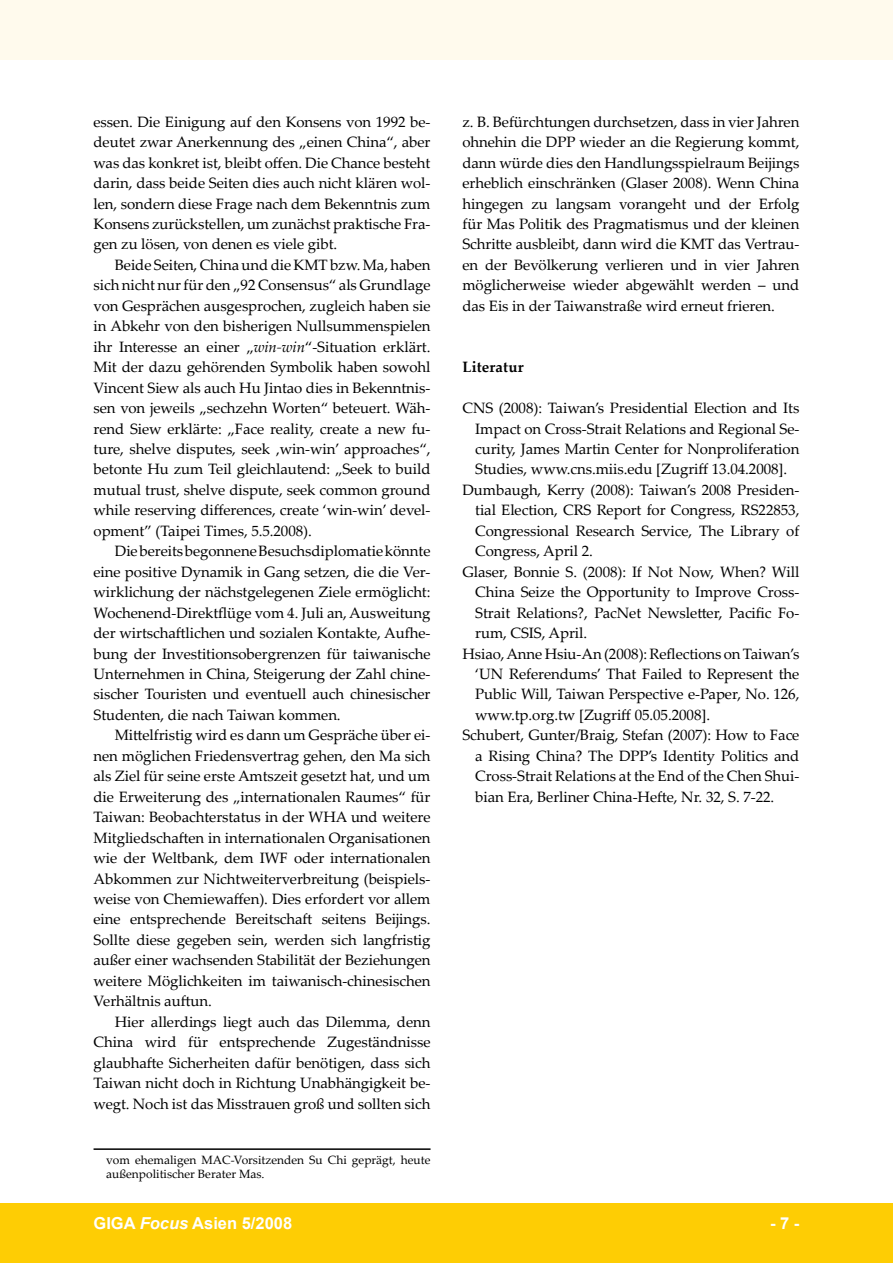
<style>
.page{position:relative;width:893px;height:1263px;background:#fff}
.page>*{position:absolute;margin:0;border:0;box-sizing:border-box;transform-origin:0 0}
.t1{font:700 16.5px "Arial";color:#fff}
.t2{font:15px/20.4px "Palatino Linotype";letter-spacing:-.005em;color:#000;text-align:justify}
.t3{font:700 15px "Palatino Linotype";letter-spacing:.01em;color:#000}
.t4{font:12px/14.4px "Palatino Linotype";color:#000}
.s1{font-style:italic}
</style>
<div class="page">
<div style="left:0;top:1203px;width:893px;height:60px;background:#fecd04"></div>
<div style="left:0;top:0;width:893px;height:60px;background:#fffaed"></div>
<hr style="left:94px;top:1148px;width:337px;height:2px;background:#000">
<p class="t2" style="left:94px;top:111px;width:338px">essen. Die Einigung auf den Konsens von 1992 be&shy;deutet zwar Anerkennung des „einen China“, aber was das konkret ist, bleibt offen. Die Chance besteht darin, dass beide Seiten dies auch nicht klären wol&shy;len, sondern diese Frage nach dem Bekenntnis zum Konsens zurückstellen, um zunächst praktische Fra&shy;gen zu lösen, von denen es viele gibt.</p>
<p class="t2" style="left:94px;top:254px;width:339px;text-indent:21px">Beide Seiten, China und die KMT bzw. Ma, haben sich nicht nur für den „92 Consensus“ als Grundlage von Gesprächen ausgesprochen, zugleich haben sie in Abkehr von den bisherigen Nullsummenspielen ihr Interesse an einer „<span class="s1">win-win</span>“-Situation erklärt.<br>Mit der dazu gehörenden Symbolik haben sowohl Vincent Siew als auch Hu Jintao dies in Bekenntnis&shy;sen von jeweils „sechzehn Worten“ beteuert. Wäh&shy;rend Siew erklärte: „Face reality, create a new fu&shy;ture, shelve disputes, seek ‚win-win’ approaches“, betonte Hu zum Teil gleichlautend: „Seek to build mutual trust, shelve dispute, seek common ground while reserving differences, create ‘win-win’ devel&shy;opment” (Taipei Times, 5.5.2008).</p>
<p class="t2" style="left:94px;top:540px;width:339px;text-indent:21px">Die bereits begonnene Besuchsdiplomatie könnte eine positive Dynamik in Gang setzen, die die Ver&shy;wirklichung der nächstgelegenen Ziele ermöglicht:<br>Wochenend-Direktflüge vom 4. Juli an, Ausweitung der wirtschaftlichen und sozialen Kontakte, Aufhe&shy;bung der Investitionsobergrenzen für taiwanische Unternehmen in China, Steigerung der Zahl chine&shy;sischer Touristen und eventuell auch chinesischer Studenten, die nach Taiwan kommen.</p>
<p class="t2" style="left:94px;top:724px;width:339px;text-indent:21px">Mittelfristig wird es dann um Gespräche über ei&shy;nen möglichen Friedensvertrag gehen, den Ma sich als Ziel für seine erste Amtszeit gesetzt hat, und um die Erweiterung des „internationalen Raumes“ für Taiwan: Beobachterstatus in der WHA und weitere Mitgliedschaften in internationalen Organisationen wie der Weltbank, dem IWF oder internationalen Abkommen zur Nichtweiterverbreitung (beispiels&shy;weise von Chemiewaffen). Dies erfordert vor allem eine entsprechende Bereitschaft seitens Beijings.<br>Sollte diese gegeben sein, werden sich langfristig außer einer wachsenden Stabilität der Beziehungen weitere Möglichkeiten im taiwanisch-chinesischen Verhältnis auftun.</p>
<p class="t2" style="left:94px;top:1011px;width:338px;text-indent:21px">Hier allerdings liegt auch das Dilemma, denn China wird für entsprechende Zugeständnisse glaubhafte Sicherheiten dafür benötigen, dass sich Taiwan nicht doch in Richtung Unabhängigkeit be&shy;wegt. Noch ist das Misstrauen groß und sollten sich</p>
<p class="t4" style="left:106px;top:1152px;width:326px">vom ehemaligen MAC-Vorsitzenden Su Chi geprägt, heute außenpolitischer Berater Mas.</p>
<p class="t2" style="left:462px;top:111px;width:339px">z. B. Befürchtungen durchsetzen, dass in vier Jahren ohnehin die DPP wieder an die Regierung kommt, dann würde dies den Handlungsspielraum Beijings erheblich einschränken (Glaser 2008). Wenn China hingegen zu langsam vorangeht und der Erfolg für Mas Politik des Pragmatismus und der kleinen Schritte ausbleibt, dann wird die KMT das Vertrau&shy;en der Bevölkerung verlieren und in vier Jahren möglicherweise wieder abgewählt werden – und das Eis in der Taiwanstraße wird erneut frieren.</p>
<p class="t3" style="left:462px;top:356px;width:63px">Literatur</p>
<p class="t2" style="left:462px;top:397px;width:338px">CNS (2008): Taiwan’s Presidential Election and Its</p>
<p class="t2" style="left:475px;top:418px;width:326px">Impact on Cross-Strait Relations and Regional Se-</p>
<p class="t2" style="left:475px;top:438px;width:326px">curity, James Martin Center for Nonproliferation</p>
<p class="t2" style="left:475px;top:459px;width:314px">Studies, www.cns.miis.edu [Zugriff 13.04.2008].</p>
<p class="t2" style="left:462px;top:479px;width:338px">Dumbaugh, Kerry (2008): Taiwan’s 2008 Presiden-</p>
<p class="t2" style="left:475px;top:499px;width:326px">tial Election, CRS Report for Congress, RS22853,</p>
<p class="t2" style="left:475px;top:520px;width:326px">Congressional Research Service, The Library of</p>
<p class="t2" style="left:475px;top:540px;width:119px">Congress, April 2.</p>
<p class="t2" style="left:462px;top:561px;width:338px">Glaser, Bonnie S. (2008): If Not Now, When? Will</p>
<p class="t2" style="left:475px;top:581px;width:326px">China Seize the Opportunity to Improve Cross-</p>
<p class="t2" style="left:475px;top:602px;width:326px">Strait Relations?, PacNet Newsletter, Pacific Fo-</p>
<p class="t2" style="left:475px;top:622px;width:113px">rum, CSIS, April.</p>
<p class="t2" style="left:462px;top:643px;width:338px">Hsiao, Anne Hsiu-An (2008): Reflections on Taiwan’s</p>
<p class="t2" style="left:475px;top:663px;width:326px">‘UN Referendums’ That Failed to Represent the</p>
<p class="t2" style="left:475px;top:684px;width:326px">Public Will, Taiwan Perspective e-Paper, No. 126,</p>
<p class="t2" style="left:475px;top:704px;width:236px">www.tp.org.tw [Zugriff 05.05.2008].</p>
<p class="t2" style="left:462px;top:724px;width:338px">Schubert, Gunter/Braig, Stefan (2007): How to Face</p>
<p class="t2" style="left:475px;top:745px;width:326px">a Rising China? The DPP’s Identity Politics and</p>
<p class="t2" style="left:475px;top:765px;width:326px">Cross-Strait Relations at the End of the Chen Shui-</p>
<p class="t2" style="left:475px;top:786px;width:301px">bian Era, Berliner China-Hefte, Nr. 32, S. 7-22.</p>
<p class="t1" style="left:94px;top:1212px;width:200px">GIGA <span class="s1">Focus</span> Asien 5/2008</p>
<p class="t1" style="left:770px;top:1212px;width:31px">- -</p>
</div>
